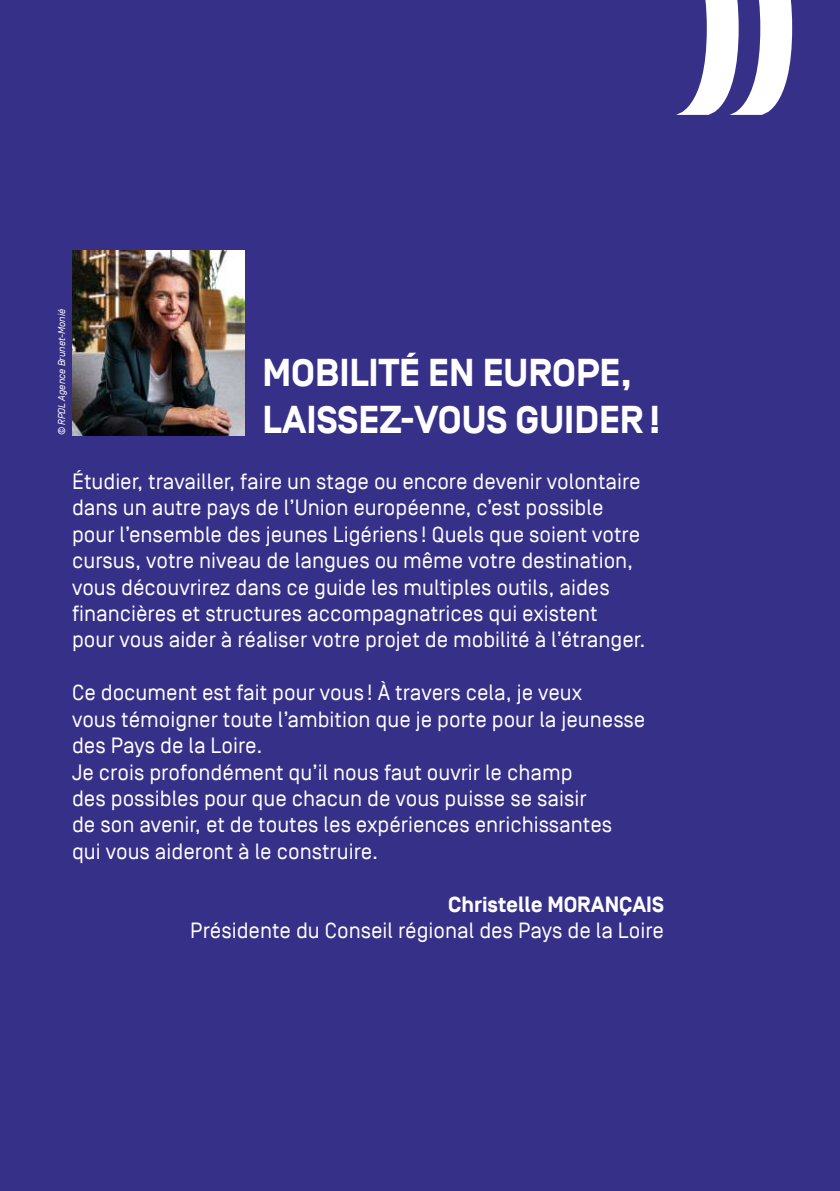
<style>
.page{position:relative;width:840px;height:1191px;background:#fff}
.page>*{position:absolute;margin:0;border:0;box-sizing:border-box;transform-origin:0 0}
.t1{font:700 38.6px "Simplon Norm";color:#fff}
.t2{font:22px/26.4px "Simplon Norm";color:#fff}
.t3{font:700 22px "Simplon Norm";color:#fff}
.t4{font:italic 10px "Simplon Norm";color:#fff}
</style>
<div class="page">
<div style="left:0;top:0;width:839px;height:1191px;background:#373089"></div>
<img style="left:72px;top:250px;width:172px;height:185px">
<svg style="left:676px;top:0;width:115px;height:115px"></svg>
<p class="t4" style="left:56px;top:435px;width:128px;rotate:-90deg">© RPDL Agence Brunet-Monié</p>
<h1 class="t1" style="left:262px;top:352px;width:371px">MOBILITÉ EN EUROPE,</h1>
<h1 class="t1" style="left:262px;top:398px;width:399px">LAISSEZ-VOUS GUIDER!</h1>
<p class="t2" style="left:72px;top:469px;width:574px">Étudier, travailler, faire un stage ou encore devenir volontaire dans un autre pays de l’Union européenne, c’est possible pour l’ensemble des jeunes Ligériens ! Quels que soient votre cursus, votre niveau de langues ou même votre destination, vous découvrirez dans ce guide les multiples outils, aides financières et structures accompagnatrices qui existent pour vous aider à réaliser votre projet de mobilité à l’étranger.</p>
<p class="t2" style="left:72px;top:680px;width:574px">Ce document est fait pour vous ! À travers cela, je veux<br>vous témoigner toute l’ambition que je porte pour la jeunesse des Pays de la Loire.<br>Je crois profondément qu’il nous faut ouvrir le champ<br>des possibles pour que chacun de vous puisse se saisir<br>de son avenir, et de toutes les expériences enrichissantes qui vous aideront à le construire.</p>
<p class="t3" style="left:448px;top:892px;width:217px">Christelle MORANÇAIS</p>
<p class="t2" style="left:190px;top:917px;width:475px">Présidente du Conseil régional des Pays de la Loire</p>
</div>
